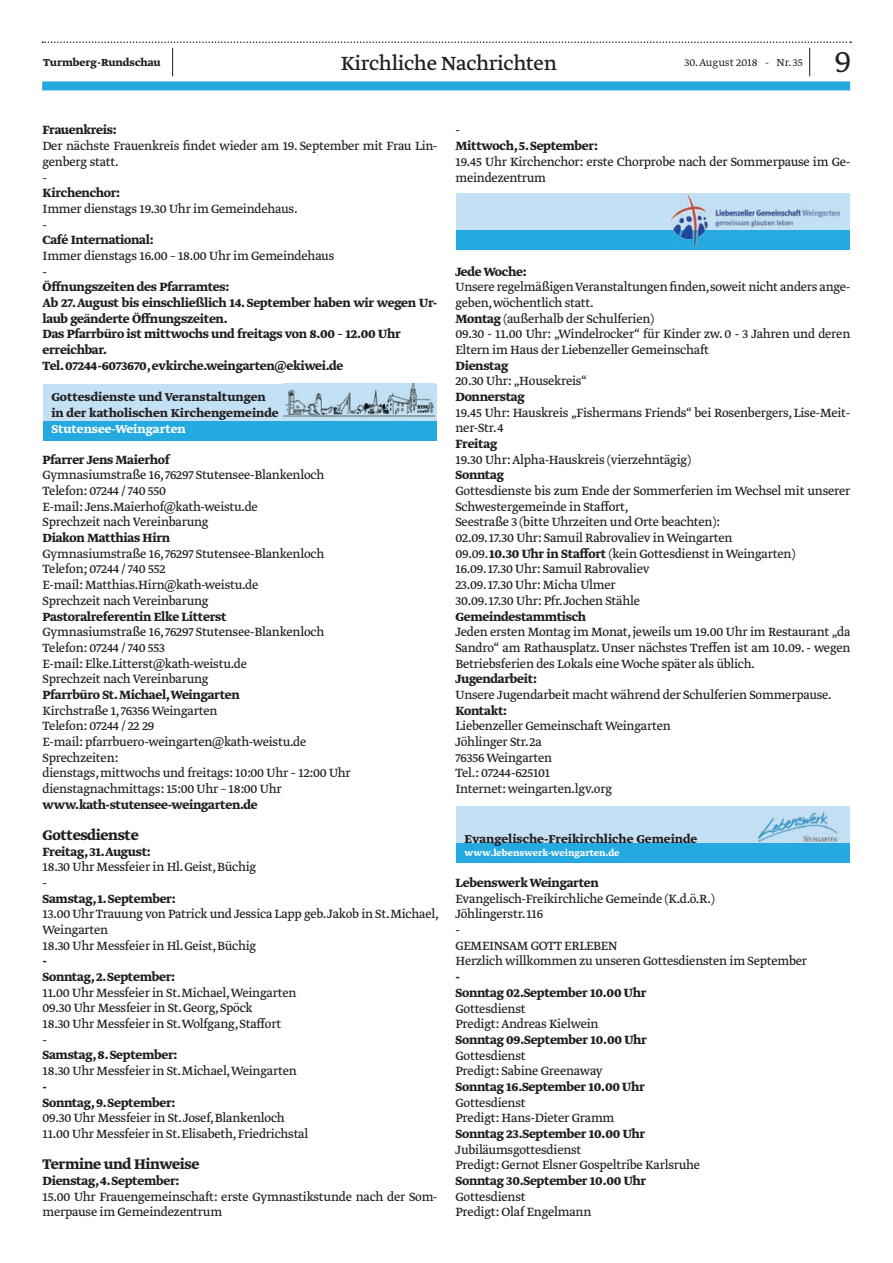
<style>
.page{position:relative;width:893px;height:1263px;background:#fff}
.page>*{position:absolute;margin:0;border:0;box-sizing:border-box;transform-origin:0 0}
.t1{font:300 36px "Greta Text Std";color:#231f20}
.t2{font:22.5px "Greta Text Std";letter-spacing:-.015em;color:#231f20}
.t3{font:700 16.5px "Greta Text Std";letter-spacing:-.02em;color:#231f20}
.t4{font:14.1px/15.8px "Greta Text Std Regular Min";letter-spacing:-.02em;color:#231f20}
.t5{font:700 14.1px/15.6px "Greta Text Std";letter-spacing:-.02em;color:#231f20}
.t6{font:700 13.5px/16.2px "Greta Text Std";color:#231f20}
.t7{font:700 13.5px "Greta Text Std";color:#fff}
.t8{font:300 12px "Greta Text Std";color:#231f20}
.t9{font:700 12px "Greta Text Std";color:#231f20}
.t10{font:700 10.5px "Greta Text Std";color:#fff}
.s1{font-family:"Greta Text Std";font-weight:700}
</style>
<div class="page">
<div style="left:42px;top:81px;width:808px;height:9px;background:#24aae1"></div>
<svg style="left:42px;top:41px;width:809px;height:35px"></svg>
<div style="left:43px;top:384px;width:393px;height:57px;background:#c3e0f4"></div>
<div style="left:43px;top:421px;width:393px;height:20px;background:#24aae1"></div>
<img style="left:283px;top:384px;width:152px;height:33px">
<div style="left:456px;top:193px;width:393px;height:57px;background:#c3e0f4"></div>
<div style="left:456px;top:230px;width:393px;height:20px;background:#24aae1"></div>
<img style="left:671px;top:194px;width:37px;height:54px">
<img style="left:714px;top:207px;width:126px;height:21px">
<div style="left:456px;top:806px;width:394px;height:57px;background:#c3e0f4"></div>
<div style="left:456px;top:843px;width:394px;height:20px;background:#24aae1"></div>
<img style="left:753px;top:811px;width:85px;height:31px">
<p class="t9" style="left:43px;top:56px;width:119px">Turmberg-Rundschau</p>
<h2 class="t2" style="left:341px;top:50px;width:217px">Kirchliche Nachrichten</h2>
<p class="t8" style="left:684px;top:56px;width:120px">30. August 2018 - Nr. 35</p>
<h1 class="t1" style="left:834px;top:41px;width:18px">9</h1>
<p class="t5" style="left:43px;top:123px;width:76px">Frauenkreis:</p>
<p class="t4" style="left:43px;top:139px;width:396px">Der nächste Frauenkreis findet wieder am 19. September mit Frau Lin&shy;genberg statt.<br>-</p>
<p class="t5" style="left:43px;top:186px;width:79px">Kirchenchor:</p>
<p class="t4" style="left:43px;top:202px;width:257px">Immer dienstags 19.30 Uhr im Gemeindehaus. -</p>
<p class="t5" style="left:43px;top:233px;width:113px">Café International:</p>
<p class="t4" style="left:43px;top:249px;width:293px">Immer dienstags 16.00 – 18.00 Uhr im Gemeindehaus -</p>
<p class="t5" style="left:43px;top:280px;width:396px">Öffnungszeiten des Pfarramtes:<br>Ab 27. August bis einschließlich 14. September haben wir wegen Ur&shy;laub geänderte Öffnungszeiten.<br>Das Pfarrbüro ist mittwochs und freitags von 8.00 – 12.00 Uhr erreichbar.<br>Tel. 07244-6073670, evkirche.weingarten@ekiwei.de</p>
<p class="t6" style="left:51px;top:389px;width:229px">Gottesdienste und Veranstaltungen in der katholischen Kirchengemeinde</p>
<p class="t7" style="left:51px;top:421px;width:136px">Stutensee-Weingarten</p>
<p class="t5" style="left:43px;top:452px;width:129px">Pfarrer Jens Maierhof</p>
<p class="t4" style="left:43px;top:468px;width:283px">Gymnasiumstraße 16, 76297 Stutensee-Blankenloch Telefon: 07244 / 740 550<br>E-mail: Jens.Maierhof@kath-weistu.de<br>Sprechzeit nach Vereinbarung</p>
<p class="t5" style="left:43px;top:531px;width:129px">Diakon Matthias Hirn</p>
<p class="t4" style="left:43px;top:546px;width:283px">Gymnasiumstraße 16, 76297 Stutensee-Blankenloch Telefon; 07244 / 740 552<br>E-mail: Matthias.Hirn@kath-weistu.de<br>Sprechzeit nach Vereinbarung</p>
<p class="t5" style="left:43px;top:609px;width:186px">Pastoralreferentin Elke Litterst</p>
<p class="t4" style="left:43px;top:625px;width:283px">Gymnasiumstraße 16, 76297 Stutensee-Blankenloch Telefon: 07244 / 740 553<br>E-mail: Elke.Litterst@kath-weistu.de<br>Sprechzeit nach Vereinbarung</p>
<p class="t5" style="left:43px;top:687px;width:199px">Pfarrbüro St. Michael,Weingarten</p>
<p class="t4" style="left:43px;top:703px;width:310px">Kirchstraße 1, 76356 Weingarten<br>Telefon: 07244 / 22 29<br>E-mail: pfarrbuero-weingarten@kath-weistu.de Sprechzeiten:<br>dienstags, mittwochs und freitags: 10:00 Uhr – 12:00 Uhr dienstagnachmittags: 15:00 Uhr – 18:00 Uhr</p>
<p class="t5" style="left:43px;top:797px;width:217px">www.kath-stutensee-weingarten.de</p>
<p class="t3" style="left:43px;top:825px;width:98px">Gottesdienste</p>
<p class="t5" style="left:43px;top:844px;width:110px">Freitag, 31.August:</p>
<p class="t4" style="left:43px;top:860px;width:215px">18.30 Uhr Messfeier in Hl. Geist, Büchig -</p>
<p class="t5" style="left:43px;top:891px;width:135px">Samstag, 1. September:</p>
<p class="t4" style="left:43px;top:907px;width:398px">13.00 Uhr Trauung von Patrick und Jessica Lapp geb.Jakob in St.Michael,<br>Weingarten<br>18.30 Uhr Messfeier in Hl. Geist, Büchig</p>
<p class="t5" style="left:43px;top:954px;width:134px">-<br>Sonntag, 2. September:</p>
<p class="t4" style="left:43px;top:985px;width:256px">11.00 Uhr Messfeier in St. Michael,Weingarten 09.30 Uhr Messfeier in St. Georg, Spöck<br>18.30 Uhr Messfeier in St.Wolfgang, Staffort<br>-</p>
<p class="t5" style="left:43px;top:1048px;width:137px">Samstag, 8. September:</p>
<p class="t4" style="left:43px;top:1064px;width:256px">18.30 Uhr Messfeier in St. Michael,Weingarten</p>
<p class="t5" style="left:43px;top:1079px;width:135px">-<br>Sonntag, 9. September:</p>
<p class="t4" style="left:43px;top:1111px;width:267px">09.30 Uhr Messfeier in St. Josef, Blankenloch<br>11.00 Uhr Messfeier in St. Elisabeth, Friedrichstal</p>
<p class="t3" style="left:43px;top:1154px;width:158px">Termine und Hinweise</p>
<p class="t5" style="left:43px;top:1173px;width:139px">Dienstag, 4. September:</p>
<p class="t4" style="left:43px;top:1189px;width:396px">15.00 Uhr Frauengemeinschaft: erste Gymnastikstunde nach der Som&shy;merpause im Gemeindezentrum</p>
<p class="t4" style="left:455px;top:123px;width:6px">-</p>
<p class="t5" style="left:455px;top:139px;width:144px">Mittwoch, 5. September:</p>
<p class="t4" style="left:455px;top:155px;width:396px">19.45 Uhr Kirchenchor: erste Chorprobe nach der Sommerpause im Ge&shy;meindezentrum</p>
<p class="t5" style="left:455px;top:264px;width:73px">Jede Woche:</p>
<p class="t4" style="left:455px;top:280px;width:396px">Unsere regelmäßigen Veranstaltungen finden,soweit nicht anders ange&shy;geben,wöchentlich statt.<br><span class="s1">Montag</span> (außerhalb der Schulferien)<br>09.30 - 11.00 Uhr: „Windelrocker“ für Kinder zw. 0 - 3 Jahren und deren Eltern im Haus der Liebenzeller Gemeinschaft</p>
<p class="t5" style="left:455px;top:358px;width:54px">Dienstag</p>
<p class="t4" style="left:455px;top:374px;width:133px">20.30 Uhr: „Housekreis“</p>
<p class="t5" style="left:455px;top:390px;width:71px">Donnerstag</p>
<p class="t4" style="left:455px;top:405px;width:396px">19.45 Uhr: Hauskreis „Fishermans Friends“ bei Rosenbergers, Lise-Meit&shy;ner-Str. 4</p>
<p class="t5" style="left:455px;top:437px;width:43px">Freitag</p>
<p class="t4" style="left:455px;top:452px;width:237px">19.30 Uhr: Alpha-Hauskreis (vierzehntägig)</p>
<p class="t5" style="left:455px;top:468px;width:50px">Sonntag</p>
<p class="t4" style="left:455px;top:484px;width:396px">Gottesdienste bis zum Ende der Sommerferien im Wechsel mit unserer Schwestergemeinde in Staffort,<br>Seestraße 3 (bitte Uhrzeiten und Orte beachten):<br>02.09. 17.30 Uhr: Samuil Rabrovaliev in Weingarten<br>09.09. <span class="s1">10.30 Uhr in Staffort</span> (kein Gottesdienst in Weingarten)<br>16.09. 17.30 Uhr: Samuil Rabrovaliev<br>23.09. 17.30 Uhr: Micha Ulmer<br>30.09. 17.30 Uhr: Pfr. Jochen Stähle</p>
<p class="t5" style="left:455px;top:609px;width:132px">Gemeindestammtisch</p>
<p class="t4" style="left:455px;top:625px;width:396px;text-align:justify">Jeden ersten Montag im Monat, jeweils um 19.00 Uhr im Restaurant „da Sandro“ am Rathausplatz. Unser nächstes Treffen ist am 10.09. - wegen Betriebsferien des Lokals eine Woche später als üblich.</p>
<p class="t5" style="left:455px;top:672px;width:83px">Jugendarbeit:</p>
<p class="t4" style="left:455px;top:687px;width:378px">Unsere Jugendarbeit macht während der Schulferien Sommerpause.</p>
<p class="t5" style="left:455px;top:703px;width:53px">Kontakt:</p>
<p class="t4" style="left:455px;top:719px;width:217px">Liebenzeller Gemeinschaft Weingarten<br>Jöhlinger Str. 2a<br>76356 Weingarten<br>Tel.: 07244-625101<br>Internet: weingarten.lgv.org</p>
<p class="t6" style="left:465px;top:831px;width:234px">Evangelische-Freikirchliche Gemeinde</p>
<p class="t10" style="left:465px;top:847px;width:157px">www.lebenswerk-weingarten.de</p>
<p class="t5" style="left:455px;top:876px;width:145px">Lebenswerk Weingarten</p>
<p class="t4" style="left:455px;top:891px;width:353px">Evangelisch-Freikirchliche Gemeinde (K.d.ö.R.)<br>Jöhlingerstr. 116<br>-<br>GEMEINSAM GOTT ERLEBEN<br>Herzlich willkommen zu unseren Gottesdiensten im September</p>
<p class="t5" style="left:455px;top:970px;width:193px">-<br>Sonntag 02.September 10.00 Uhr</p>
<p class="t4" style="left:455px;top:1001px;width:145px">Gottesdienst<br>Predigt: Andreas Kielwein</p>
<p class="t5" style="left:455px;top:1032px;width:193px">Sonntag 09.September 10.00 Uhr</p>
<p class="t4" style="left:455px;top:1048px;width:149px">Gottesdienst<br>Predigt: Sabine Greenaway</p>
<p class="t5" style="left:455px;top:1079px;width:191px">Sonntag 16.September 10.00 Uhr</p>
<p class="t4" style="left:455px;top:1095px;width:160px">Gottesdienst<br>Predigt: Hans-Dieter Gramm</p>
<p class="t5" style="left:455px;top:1126px;width:191px">Sonntag 23.September 10.00 Uhr</p>
<p class="t4" style="left:455px;top:1142px;width:246px">Jubiläumsgottesdienst<br>Predigt: Gernot Elsner Gospeltribe Karlsruhe</p>
<p class="t5" style="left:455px;top:1174px;width:192px">Sonntag 30.September 10.00 Uhr</p>
<p class="t4" style="left:455px;top:1189px;width:137px">Gottesdienst<br>Predigt: Olaf Engelmann</p>
</div>
